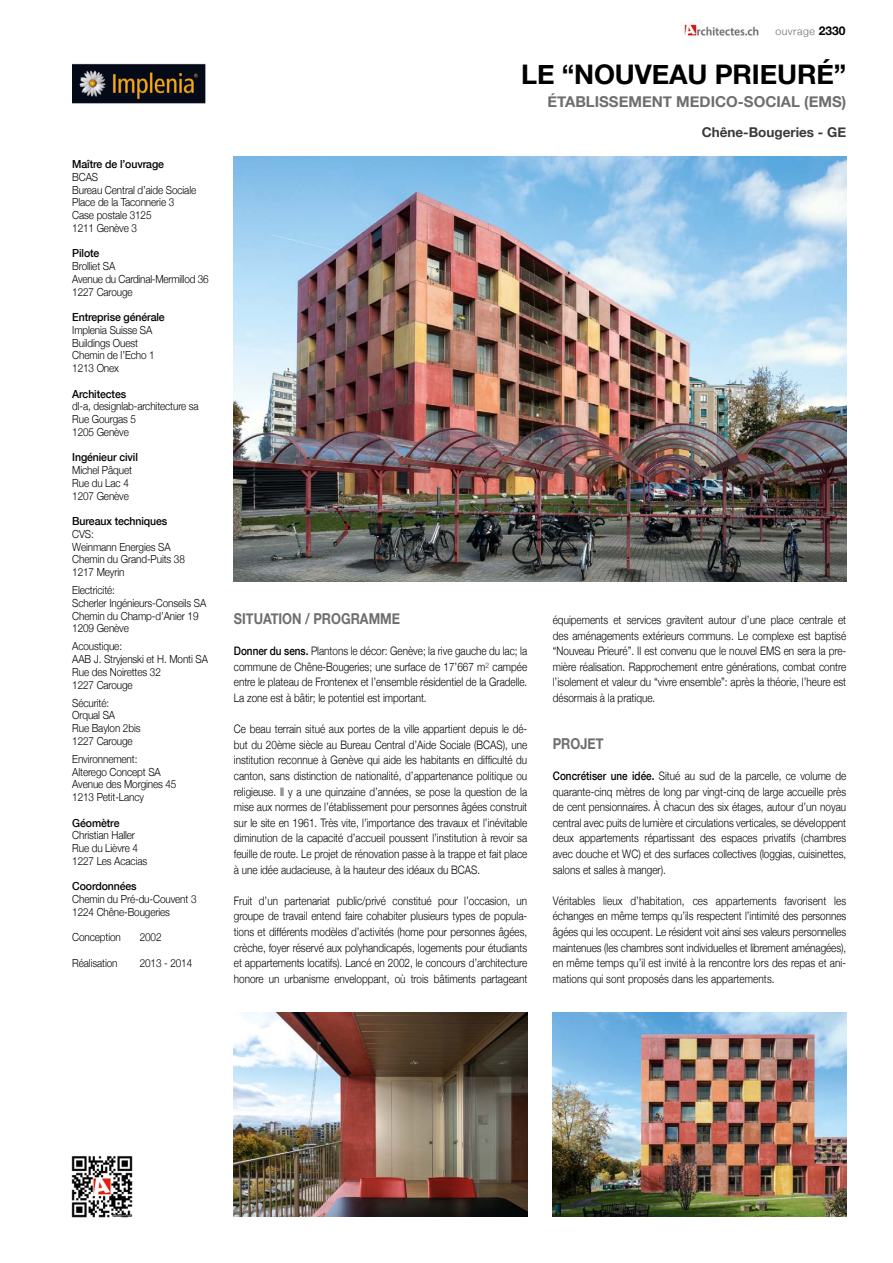
<style>
.page{position:relative;width:893px;height:1263px;background:#fff}
.page>*{position:absolute;margin:0;border:0;box-sizing:border-box;transform-origin:0 0}
.t1{font:700 27px "Helvetica Neue";letter-spacing:-.005em;color:#000}
.t2{font:700 15px "Helvetica Neue";color:#6e6e6e}
.t3{font:700 15px "Helvetica Neue";color:#6e6e6e;scale:.85 1}
.t4{font:700 13.5px "Helvetica Neue";color:#3a3a39}
.t5{font:300 11.7px/15.6px "Helvetica Neue";color:#000;text-align:justify;scale:.85 1}
.t6{font:300 11.1px/12.8px "Helvetica Neue";letter-spacing:-.01em;color:#000;scale:.89 1}
.t7{font:500 11.1px "Helvetica Neue";letter-spacing:-.01em;color:#000;scale:.95 1}
.t8{font:300 10.5px "Helvetica Neue";letter-spacing:.05em;color:#6e6e6e}
.s1{font-weight:700;font-size:12px;color:#000}
.s2{font-weight:500}
</style>
<div class="page">
<img style="left:234px;top:157px;width:612px;height:425px">
<img style="left:71px;top:1156px;width:62px;height:62px">
<img style="left:681px;top:23px;width:78px;height:16px">
<img style="left:72px;top:63px;width:134px;height:41px">
<img style="left:553px;top:1012px;width:293px;height:204px">
<img style="left:234px;top:1012px;width:293px;height:204px">
<p class="t7" style="left:72px;top:155px;width:98px">Maître de l’ouvrage</p>
<p class="t6" style="left:72px;top:170px;width:141px">BCAS<br>Bureau Central d’aide Sociale<br>Place de la Taconnerie 3<br>Case postale 3125<br>1211 Genève 3</p>
<p class="t7" style="left:72px;top:244px;width:30px">Pilote</p>
<p class="t6" style="left:72px;top:259px;width:155px">Brolliet SA<br>Avenue du Cardinal-Mermillod 36<br>1227 Carouge</p>
<p class="t7" style="left:72px;top:308px;width:99px">Entreprise générale</p>
<p class="t6" style="left:72px;top:323px;width:94px">Implenia Suisse SA<br>Buildings Ouest<br>Chemin de l’Echo 1<br>1213 Onex</p>
<p class="t7" style="left:72px;top:385px;width:58px">Architectes</p>
<p class="t6" style="left:72px;top:399px;width:144px">dl-a, designlab-architecture sa<br>Rue Gourgas 5<br>1205 Genève</p>
<p class="t7" style="left:72px;top:448px;width:71px">Ingénieur civil</p>
<p class="t6" style="left:72px;top:463px;width:69px">Michel Pâquet<br>Rue du Lac 4<br>1207 Genève</p>
<p class="t7" style="left:72px;top:512px;width:102px">Bureaux techniques</p>
<p class="t6" style="left:72px;top:527px;width:128px">CVS:<br>Weinmann Energies SA<br>Chemin du Grand-Puits 38<br>1217 Meyrin</p>
<p class="t6" style="left:72px;top:583px;width:152px">Electricité:<br>Scherler Ingénieurs-Conseils SA<br>Chemin du Champ-d’Anier 19<br>1209 Genève</p>
<p class="t6" style="left:72px;top:639px;width:154px">Acoustique:<br>AAB J. Stryjenski et H. Monti SA<br>Rue des Noirettes 32<br>1227 Carouge</p>
<p class="t6" style="left:72px;top:696px;width:78px">Sécurité:<br>Orqual SA<br>Rue Baylon 2bis<br>1227 Carouge</p>
<p class="t6" style="left:72px;top:752px;width:119px">Environnement:<br>Alterego Concept SA<br>Avenue des Morgines 45<br>1213 Petit-Lancy</p>
<p class="t7" style="left:72px;top:814px;width:51px">Géomètre</p>
<p class="t6" style="left:72px;top:828px;width:86px">Christian Haller<br>Rue du Lièvre 4<br>1227 Les Acacias</p>
<p class="t7" style="left:72px;top:877px;width:69px">Coordonnées</p>
<p class="t6" style="left:72px;top:892px;width:141px">Chemin du Pré-du-Couvent 3<br>1224 Chêne-Bougeries</p>
<p class="t6" style="left:72px;top:930px;width:56px">Conception</p>
<p class="t6" style="left:140px;top:930px;width:26px">2002</p>
<p class="t6" style="left:72px;top:956px;width:52px">Réalisation</p>
<p class="t6" style="left:140px;top:956px;width:60px">2013 - 2014</p>
<p class="t8" style="left:775px;top:23px;width:72px">ouvrage <span class="s1">2330</span></p>
<h1 class="t1" style="left:521px;top:53px;width:326px">LE “NOUVEAU PRIEURÉ”</h1>
<p class="t2" style="left:548px;top:89px;width:300px">ÉTABLISSEMENT MEDICO-SOCIAL (EMS)</p>
<p class="t4" style="left:702px;top:121px;width:146px">Chêne-Bougeries - GE</p>
<p class="t3" style="left:234px;top:607px;width:197px">SITUATION / PROGRAMME</p>
<p class="t5" style="left:234px;top:643px;width:347px"><span class="s2">Donner du sens.</span> Plantons le décor: Genève; la rive gauche du lac; la commune de Chêne-Bougeries; une surface de 17’667 m<sup>2</sup> campée entre le plateau de Frontenex et l’ensemble résidentiel de la Gradelle.<br>La zone est à bâtir; le potentiel est important.</p>
<p class="t5" style="left:234px;top:721px;width:347px">Ce beau terrain situé aux portes de la ville appartient depuis le dé&shy;but du 20ème siècle au Bureau Central d’Aide Sociale (BCAS), une institution reconnue à Genève qui aide les habitants en difficulté du canton, sans distinction de nationalité, d’appartenance politique ou religieuse. Il y a une quinzaine d’années, se pose la question de la mise aux normes de l’établissement pour personnes âgées construit sur le site en 1961. Très vite, l’importance des travaux et l’inévitable diminution de la capacité d’accueil poussent l’institution à revoir sa feuille de route. Le projet de rénovation passe à la trappe et fait place à une idée audacieuse, à la hauteur des idéaux du BCAS.</p>
<p class="t5" style="left:234px;top:892px;width:347px">Fruit d’un partenariat public/privé constitué pour l’occasion, un groupe de travail entend faire cohabiter plusieurs types de popula&shy;tions et différents modèles d’activités (home pour personnes âgées, crèche, foyer réservé aux polyhandicapés, logements pour étudiants et appartements locatifs). Lancé en 2002, le concours d’architecture honore un urbanisme enveloppant, où trois bâtiments partageant</p>
<p class="t5" style="left:553px;top:611px;width:347px">équipements et services gravitent autour d’une place centrale et des aménagements extérieurs communs. Le complexe est baptisé “Nouveau Prieuré”. Il est convenu que le nouvel EMS en sera la pre&shy;mière réalisation. Rapprochement entre générations, combat contre l’isolement et valeur du “vivre ensemble”: après la théorie, l’heure est désormais à la pratique.</p>
<p class="t3" style="left:553px;top:732px;width:61px">PROJET</p>
<p class="t5" style="left:553px;top:767px;width:347px"><span class="s2">Concrétiser une idée.</span> Situé au sud de la parcelle, ce volume de quarante-cinq mètres de long par vingt-cinq de large accueille près de cent pensionnaires. À chacun des six étages, autour d’un noyau central avec puits de lumière et circulations verticales, se développent deux appartements répartissant des espaces privatifs (chambres avec douche et WC) et des surfaces collectives (loggias, cuisinettes, salons et salles à manger).</p>
<p class="t5" style="left:553px;top:892px;width:347px">Véritables lieux d’habitation, ces appartements favorisent les échanges en même temps qu’ils respectent l’intimité des personnes âgées qui les occupent. Le résident voit ainsi ses valeurs personnelles maintenues (les chambres sont individuelles et librement aménagées), en même temps qu’il est invité à la rencontre lors des repas et ani&shy;mations qui sont proposés dans les appartements.</p>
</div>
